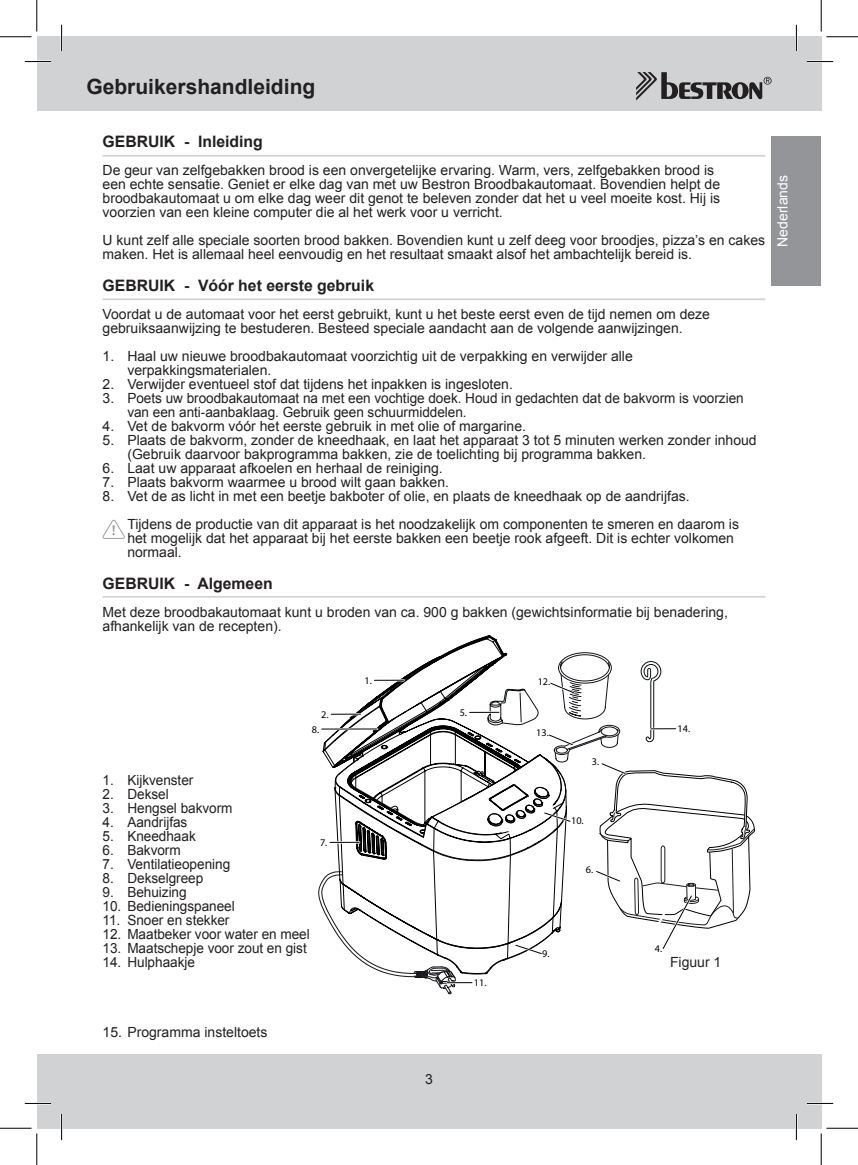
<style>
.page{position:relative;width:858px;height:1165px;background:#fff}
.page>*{position:absolute;margin:0;border:0;box-sizing:border-box;transform-origin:0 0}
.t1{font:700 21px "Arial";color:#231f20}
.t2{font:700 15.75px "Arial";color:#231f20}
.t3{font:14px/14px "Arial";color:#231f20}
.t4{font:14px "Arial";color:#fff}
.t5{font:10.15px "Myriad";color:#000001}
</style>
<div class="page">
<div style="left:37px;top:37px;width:784px;height:74px;background:#d1d2d4"></div>
<div style="left:37px;top:1054px;width:784px;height:74px;background:#d1d2d4"></div>
<svg style="left:636px;top:72px;width:135px;height:29px"></svg>
<div style="left:771px;top:136px;width:50px;height:150px;background:#939598"></div>
<hr style="left:102px;top:155px;width:663px;height:2px;background:#d1d2d4">
<hr style="left:102px;top:298px;width:663px;height:2px;background:#d1d2d4">
<hr style="left:102px;top:596px;width:663px;height:2px;background:#d1d2d4">
<svg style="left:102px;top:520px;width:23px;height:19px"></svg>
<svg style="left:318px;top:635px;width:436px;height:359px"></svg>
<hr style="left:25px;top:60px;width:26px;height:3px;background:#fff">
<hr style="left:806px;top:60px;width:26px;height:3px;background:#fff">
<hr style="left:25px;top:1102px;width:26px;height:2px;background:#fff">
<hr style="left:806px;top:1102px;width:26px;height:2px;background:#fff">
<hr style="left:60px;top:25px;width:3px;height:26px;background:#fff">
<hr style="left:60px;top:1114px;width:3px;height:26px;background:#fff">
<hr style="left:795px;top:25px;width:2px;height:26px;background:#fff">
<hr style="left:795px;top:1114px;width:2px;height:26px;background:#fff">
<svg style="left:25px;top:61px;width:26px;height:1px"></svg>
<svg style="left:806px;top:61px;width:26px;height:1px"></svg>
<svg style="left:25px;top:1103px;width:26px;height:1px"></svg>
<svg style="left:806px;top:1103px;width:26px;height:1px"></svg>
<svg style="left:61px;top:25px;width:1px;height:26px"></svg>
<svg style="left:61px;top:1114px;width:1px;height:26px"></svg>
<svg style="left:795px;top:25px;width:1px;height:26px"></svg>
<svg style="left:795px;top:1114px;width:1px;height:26px"></svg>
<hr style="left:0;top:36px;width:32px;height:1px;background:#000">
<hr style="left:826px;top:36px;width:31px;height:1px;background:#000">
<hr style="left:0;top:1128px;width:32px;height:1px;background:#000">
<hr style="left:826px;top:1128px;width:31px;height:1px;background:#000">
<hr style="left:36px;top:0;width:1px;height:32px;background:#000">
<hr style="left:36px;top:1133px;width:1px;height:32px;background:#000">
<hr style="left:820px;top:0;width:1px;height:32px;background:#000">
<hr style="left:820px;top:1133px;width:1px;height:32px;background:#000">
<h1 class="t1" style="left:86px;top:73px;width:230px">Gebruikershandleiding</h1>
<p class="t2" style="left:102px;top:131px;width:162px">gebruiK - Inleiding</p>
<p class="t3" style="left:102px;top:164px;width:619px">De geur van zelfgebakken brood is een onvergetelijke ervaring. Warm, vers, zelfgebakken brood is een echte sensatie. Geniet er elke dag van met uw Bestron Broodbakautomaat. Bovendien helpt de broodbakautomaat u om elke dag weer dit genot te beleven zonder dat het u veel moeite kost. Hij is voorzien van een kleine computer die al het werk voor u verricht.</p>
<p class="t3" style="left:102px;top:234px;width:664px">U kunt zelf alle speciale soorten brood bakken. Bovendien kunt u zelf deeg voor broodjes, pizza’s en cakes maken. Het is allemaal heel eenvoudig en het resultaat smaakt alsof het ambachtelijk bereid is.</p>
<p class="t2" style="left:102px;top:275px;width:273px">g ebruik - Vóór het eerste gebruik</p>
<p class="t3" style="left:102px;top:307px;width:609px">Voordat u de automaat voor het eerst gebruikt, kunt u het beste eerst even de tijd nemen om deze gebruiksaanwijzing te bestuderen. Besteed speciale aandacht aan de volgende aanwijzingen.</p>
<p class="t3" style="left:127px;top:349px;width:507px;text-indent:-25px">1. Haal uw nieuwe broodbakautomaat voorzichtig uit de verpakking en verwijder alle verpakkingsmaterialen.</p>
<p class="t3" style="left:102px;top:377px;width:412px">2. Verwijder eventueel stof dat tijdens het inpakken is ingesloten.</p>
<p class="t3" style="left:127px;top:391px;width:617px;text-indent:-25px">3. Poets uw broodbakautomaat na met een vochtige doek. Houd in gedachten dat de bakvorm is voorzien van een anti-aanbaklaag. Gebruik geen schuurmiddelen.</p>
<p class="t3" style="left:102px;top:419px;width:425px">4. Vet de bakvorm vóór het eerste gebruik in met olie of margarine.</p>
<p class="t3" style="left:127px;top:433px;width:630px;text-indent:-25px">5. Plaats de bakvorm, zonder de kneedhaak, en laat het apparaat 3 tot 5 minuten werken zonder inhoud (Gebruik daarvoor bakprogramma bakken, zie de toelichting bij programma bakken.</p>
<p class="t3" style="left:102px;top:461px;width:342px">6. Laat uw apparaat afkoelen en herhaal de reiniging.</p>
<p class="t3" style="left:102px;top:475px;width:348px">7. Plaats bakvorm waarmee u brood wilt gaan bakken.</p>
<p class="t3" style="left:127px;top:482px;width:613px;line-height:28px;text-indent:-25px">8. Vet de as licht in met een beetje bakboter of olie, en plaats de kneedhaak op de aandrijfas.<br>Tijdens de productie van dit apparaat is het noodzakelijk om componenten te smeren en daarom is</p>
<p class="t3" style="left:127px;top:531px;width:608px">het mogelijk dat het apparaat bij het eerste bakken een beetje rook afgeeft. Dit is echter volkomen normaal.</p>
<p class="t2" style="left:102px;top:572px;width:172px">gebruik - Algemeen</p>
<p class="t3" style="left:102px;top:605px;width:626px">Met deze broodbakautomaat kunt u broden van ca. 900 g bakken (gewichtsinformatie bij benadering, afhankelijk van de recepten).</p>
<p class="t4" style="left:773px;top:247px;width:73px;rotate:-90deg">Nederlands</p>
<p class="t5" style="left:321px;top:709px;width:9px">2.</p>
<p class="t5" style="left:364px;top:675px;width:9px">1.</p>
<p class="t5" style="left:459px;top:707px;width:9px">5.</p>
<p class="t5" style="left:537px;top:676px;width:14px">12.</p>
<p class="t5" style="left:312px;top:724px;width:9px">8.</p>
<p class="t5" style="left:677px;top:724px;width:14px">14.</p>
<p class="t5" style="left:536px;top:728px;width:14px">13.</p>
<p class="t5" style="left:591px;top:757px;width:9px">3.</p>
<p class="t3" style="left:102px;top:773px;width:92px">1. Kijkvenster</p>
<p class="t3" style="left:102px;top:787px;width:68px">2. Deksel</p>
<p class="t3" style="left:102px;top:801px;width:131px">3. Hengsel bakvorm</p>
<p class="t3" style="left:102px;top:815px;width:86px">4. Aandrijfas</p>
<p class="t3" style="left:102px;top:829px;width:95px">5. Kneedhaak</p>
<p class="t3" style="left:102px;top:843px;width:80px">6. Bakvorm</p>
<p class="t3" style="left:102px;top:857px;width:129px">7. Ventilatieopening</p>
<p class="t3" style="left:102px;top:871px;width:102px">8. Dekselgreep</p>
<p class="t3" style="left:102px;top:885px;width:86px">9. Behuizing</p>
<p class="t3" style="left:102px;top:899px;width:134px">10. Bedieningspaneel</p>
<p class="t3" style="left:102px;top:913px;width:128px">11. Snoer en stekker</p>
<p class="t3" style="left:102px;top:927px;width:209px">12. Maatbeker voor water en meel</p>
<p class="t3" style="left:102px;top:941px;width:206px">13. Maatschepje voor zout en gist</p>
<p class="t3" style="left:102px;top:955px;width:94px">14. Hulphaakje</p>
<p class="t3" style="left:669px;top:955px;width:53px">Figuur 1</p>
<p class="t5" style="left:571px;top:816px;width:14px">10.</p>
<p class="t5" style="left:320px;top:837px;width:9px">7.</p>
<p class="t5" style="left:585px;top:864px;width:9px">6.</p>
<p class="t5" style="left:654px;top:943px;width:9px">4.</p>
<p class="t5" style="left:542px;top:948px;width:9px">9.</p>
<p class="t3" style="left:102px;top:1025px;width:166px">15. Programma insteltoets</p>
<p class="t3" style="left:425px;top:1072px;width:9px">3</p>
<p class="t5" style="left:473px;top:978px;width:14px">11.</p>
</div>
